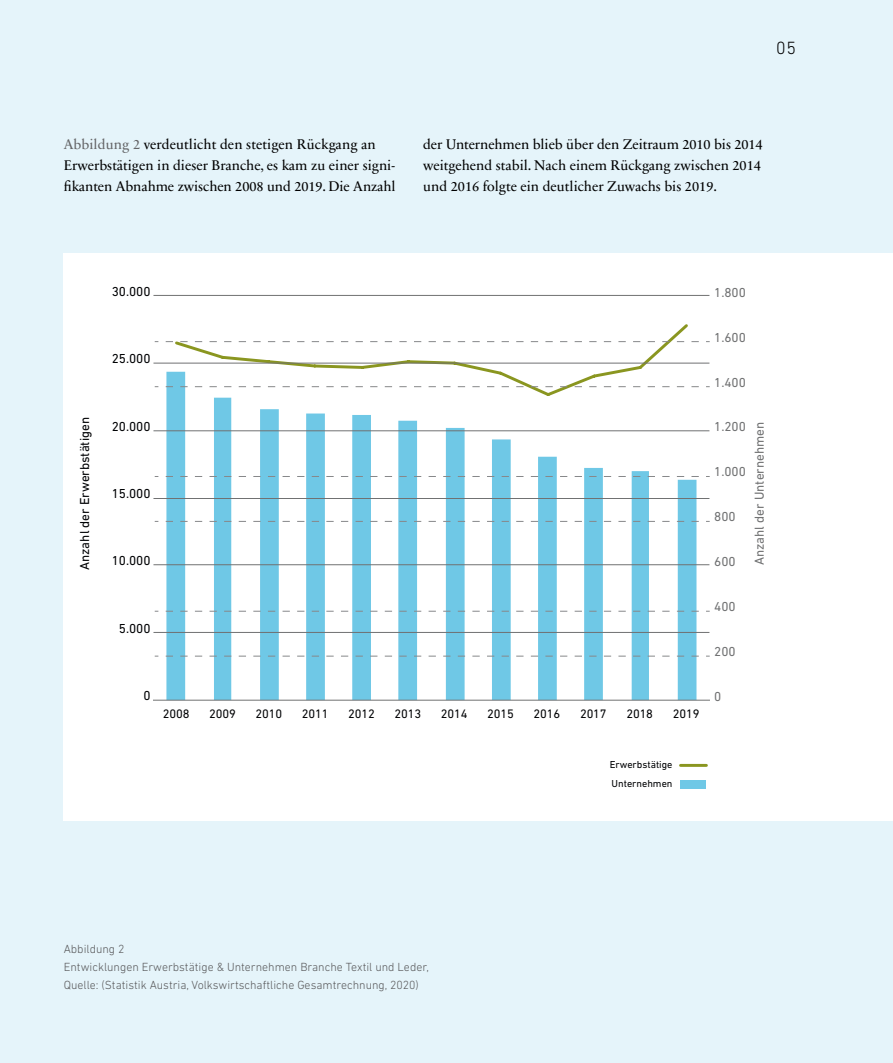
<style>
.page{position:relative;width:893px;height:1063px;background:#e5f4fa}
.page>*{position:absolute;margin:0;border:0;box-sizing:border-box;transform-origin:0 0}
.t1{font:300 18px "DIN Next LT Pro";color:#000}
.t2{font:14.25px/21px "Sabon Next LT Pro";color:#000}
.t3{font:13.2px "DIN Next LT Pro";color:#000204}
.t4{font:13.2px "DIN Next LT Pro";color:#707172}
.t5{font:12.45px "DIN Next LT Pro";letter-spacing:-.01em;color:#000204}
.t6{font:300 12px/18px "DIN Next LT Pro";color:#58585a}
.t7{font:10.35px/19.2px "DIN Next LT Pro";color:#000204}
.s1{color:#646567}
</style>
<div class="page">
<div style="left:64px;top:254px;width:829px;height:567px;background:#fff"></div>
<div style="left:680px;top:780px;width:26px;height:9px;background:#6fc8e6"></div>
<hr style="left:680px;top:764px;width:26px;height:3px;background:#8a9620">
<svg style="left:166px;top:372px;width:530px;height:328px"></svg>
<hr style="left:153px;top:700px;width:557px;height:1px;background:#707172">
<svg style="left:173px;top:324px;width:518px;height:74px"></svg>
<hr style="left:153px;top:632px;width:556px;height:1px;background:#707172">
<hr style="left:153px;top:564px;width:556px;height:1px;background:#707172">
<hr style="left:153px;top:498px;width:556px;height:1px;background:#707172">
<hr style="left:153px;top:431px;width:556px;height:1px;background:#707172">
<hr style="left:153px;top:363px;width:556px;height:1px;background:#707172">
<hr style="left:153px;top:295px;width:556px;height:1px;background:#707172">
<svg style="left:166px;top:656px;width:544px;height:1px"></svg>
<svg style="left:166px;top:611px;width:544px;height:1px"></svg>
<svg style="left:166px;top:521px;width:544px;height:1px"></svg>
<svg style="left:166px;top:476px;width:544px;height:1px"></svg>
<svg style="left:166px;top:386px;width:544px;height:1px"></svg>
<svg style="left:166px;top:341px;width:544px;height:1px"></svg>
<p class="t1" style="left:776px;top:37px;width:22px">05</p>
<p class="t2" style="left:64px;top:133px;width:333px"><span class="s1">Abbildung 2</span> verdeutlicht den stetigen Rückgang an<br>Erwerbstätigen in dieser Branche, es kam zu einer signi&shy;fikanten Abnahme zwischen 2008 und 2019. Die Anzahl</p>
<p class="t2" style="left:423px;top:133px;width:341px">der Unternehmen blieb über den Zeitraum 2010 bis 2014 weitgehend stabil. Nach einem Rückgang zwischen 2014 und 2016 folgte ein deutlicher Zuwachs bis 2019.</p>
<p class="t3" style="left:112px;top:284px;width:40px">30.000</p>
<p class="t3" style="left:112px;top:351px;width:40px">25.000</p>
<p class="t4" style="left:714px;top:285px;width:33px">1.800</p>
<p class="t4" style="left:714px;top:330px;width:33px">1.600</p>
<p class="t4" style="left:714px;top:374px;width:33px">1.400</p>
<p class="t3" style="left:77px;top:570px;width:154px;rotate:-90deg">Anzahl der Erwerbstätigen</p>
<p class="t4" style="left:752px;top:565px;width:145px;rotate:-90deg">Anzahl der Unternehmen</p>
<p class="t3" style="left:112px;top:419px;width:40px">20.000</p>
<p class="t4" style="left:714px;top:419px;width:33px">1.200</p>
<p class="t4" style="left:714px;top:464px;width:33px">1.000</p>
<p class="t3" style="left:112px;top:486px;width:40px">15.000</p>
<p class="t4" style="left:714px;top:509px;width:23px">800</p>
<p class="t3" style="left:112px;top:553px;width:40px">10.000</p>
<p class="t4" style="left:714px;top:554px;width:23px">600</p>
<p class="t3" style="left:119px;top:621px;width:33px">5.000</p>
<p class="t3" style="left:143px;top:688px;width:9px">0</p>
<p class="t5" style="left:163px;top:707px;width:28px">2008</p>
<p class="t5" style="left:209px;top:707px;width:28px">2009</p>
<p class="t5" style="left:255px;top:707px;width:28px">2010</p>
<p class="t5" style="left:302px;top:707px;width:28px">2011</p>
<p class="t5" style="left:348px;top:707px;width:28px">2012</p>
<p class="t5" style="left:395px;top:707px;width:28px">2013</p>
<p class="t5" style="left:441px;top:707px;width:28px">2014</p>
<p class="t5" style="left:487px;top:707px;width:28px">2015</p>
<p class="t5" style="left:534px;top:707px;width:28px">2016</p>
<p class="t5" style="left:580px;top:707px;width:28px">2017</p>
<p class="t5" style="left:626px;top:707px;width:28px">2018</p>
<p class="t5" style="left:673px;top:707px;width:28px">2019</p>
<p class="t4" style="left:714px;top:599px;width:23px">400</p>
<p class="t4" style="left:714px;top:644px;width:23px">200</p>
<p class="t4" style="left:714px;top:689px;width:9px">0</p>
<p class="t7" style="left:610px;top:754px;width:64px">Erwerbstätige<br>Unternehmen</p>
<p class="t6" style="left:64px;top:939px;width:367px">Abbildung 2<br>Entwicklungen Erwerbstätige &amp; Unternehmen Branche Textil und Leder,<br>Quelle: (Statistik Austria, Volkswirtschaftliche Gesamtrechnung, 2020)</p>
</div>
